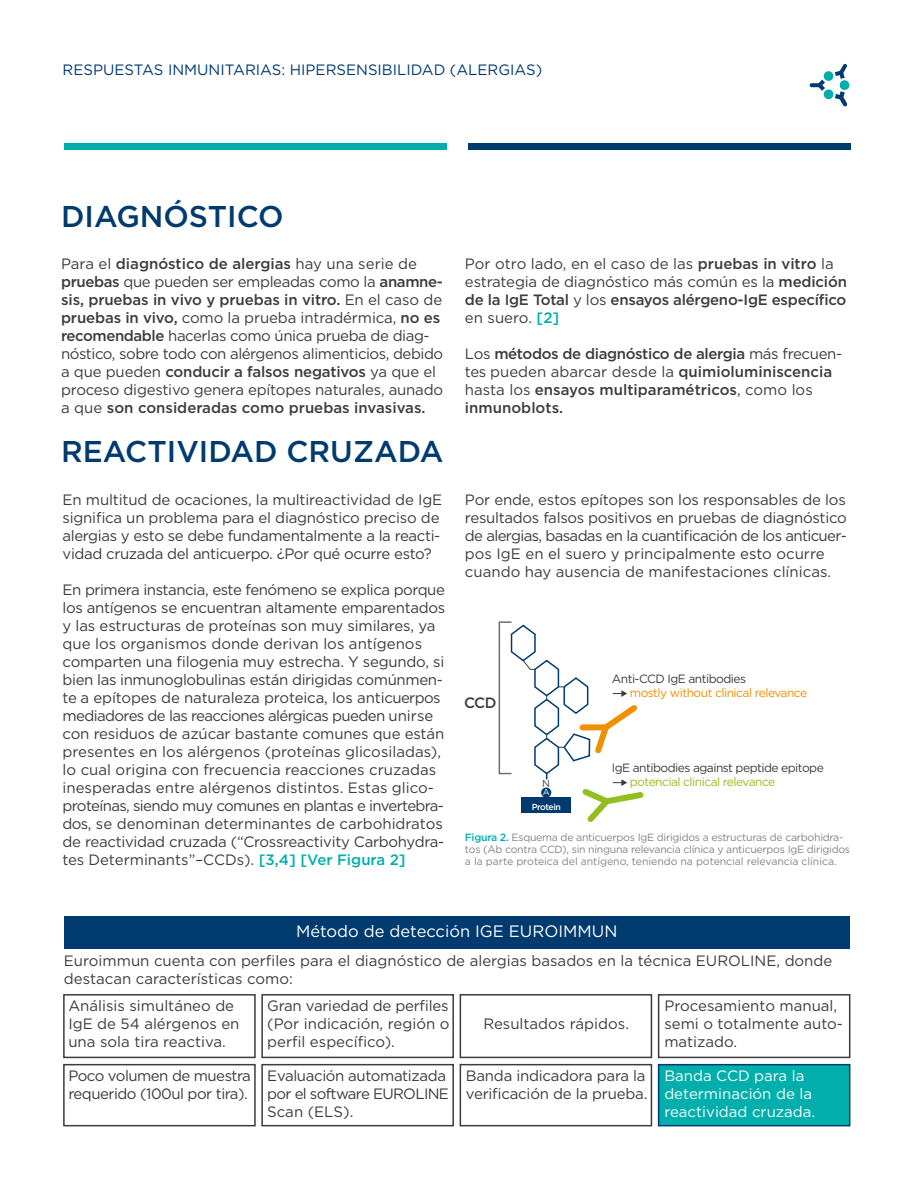
<style>
.page{position:relative;width:918px;height:1188px;background:#fff}
.page>*{position:absolute;margin:0;border:0;box-sizing:border-box;transform-origin:0 0}
.t1{font:500 30px "Gotham";color:#003b70}
.t2{font:16.5px "Gotham";color:#fff}
.t3{font:15px/18px "Gotham";letter-spacing:-.015em;color:#3c3c3b}
.t4{font:500 15px/18px "Gotham";letter-spacing:-.015em;color:#3c3c3b}
.t5{font:15px "Gotham";color:#003b70}
.t6{font:15px/18px "Gotham";color:#fff}
.t7{font:15px/18px "Gotham";letter-spacing:-.035em;color:#3c3c3b}
.t8{font:12px "Gotham";letter-spacing:-.045em;color:#3c3c3b}
.t9{font:12px "Gotham";letter-spacing:-.045em;color:#f08f02}
.t10{font:12px "Gotham";letter-spacing:-.045em;color:#92bf20}
.t11{font:10.5px/12px "Gotham";letter-spacing:-.025em;color:#848485}
.t12{font:10.05px "Gotham";color:#3c3c3b}
.t13{font:500 8.7px "Gotham";letter-spacing:-.045em;color:#fff}
.t14{font:8.7px "Gotham";color:#fff}
.s1{font-weight:500}
.s2{font-weight:500;color:#00afab}
.s3{font-weight:400}
</style>
<div class="page">
<svg style="left:810px;top:64px;width:40px;height:42px"></svg>
<div style="left:64px;top:144px;width:383px;height:6px;background:#00afab"></div>
<div style="left:468px;top:144px;width:382px;height:6px;background:#003b70"></div>
<div style="left:64px;top:916px;width:786px;height:32px;background:#003b70"></div>
<div style="left:63px;top:994px;width:193px;height:64px;border:2px solid #3d3c3b"></div>
<div style="left:261px;top:994px;width:193px;height:64px;border:2px solid #3d3c3b"></div>
<div style="left:460px;top:994px;width:192px;height:64px;border:2px solid #3d3c3b"></div>
<div style="left:658px;top:994px;width:192px;height:64px;border:2px solid #3d3c3b"></div>
<div style="left:63px;top:1064px;width:193px;height:62px;border:2px solid #3d3c3b"></div>
<div style="left:261px;top:1064px;width:193px;height:62px;border:2px solid #3d3c3b"></div>
<div style="left:460px;top:1064px;width:192px;height:62px;border:2px solid #3d3c3b"></div>
<div style="left:658px;top:1064px;width:192px;height:62px;background:#00afab;border:2px solid #003b70"></div>
<div style="left:499px;top:621px;width:13px;height:153px;border:2px solid #706f6f"></div>
<svg style="left:509px;top:624px;width:135px;height:198px"></svg>
<p class="t5" style="left:63px;top:60px;width:481px">RESPUESTAS INMUNITARIAS: HIPERSENSIBILIDAD (ALERGIAS)</p>
<h1 class="t1" style="left:61px;top:197px;width:224px">DIAGNÓSTICO</h1>
<p class="t3" style="left:61px;top:254px;width:384px">Para el <span class="s1">diagnóstico de alergias</span> hay una serie de <span class="s1">pruebas</span> que pueden ser empleadas como la <span class="s1">anamne&shy;sis, pruebas in vivo y pruebas in vitro.</span> En el caso de <span class="s1">pruebas in vivo,</span> como la prueba intradérmica, <span class="s1">no es recomendable</span> hacerlas como única prueba de diag&shy;nóstico, sobre todo con alérgenos alimenticios, debido a que pueden <span class="s1">conducir a falsos negativos</span> ya que el proceso digestivo genera epítopes naturales, aunado a que <span class="s1">son consideradas como pruebas invasivas.</span></p>
<h1 class="t1" style="left:61px;top:432px;width:384px">REACTIVIDAD CRUZADA</h1>
<p class="t3" style="left:63px;top:490px;width:381px">En multitud de ocaciones, la multireactividad de IgE significa un problema para el diagnóstico preciso de alergias y esto se debe fundamentalmente a la reacti&shy;vidad cruzada del anticuerpo. ¿Por qué ocurre esto?</p>
<p class="t3" style="left:63px;top:580px;width:384px">En primera instancia, este fenómeno se explica porque los antígenos se encuentran altamente emparentados y las estructuras de proteínas son muy similares, ya que los organismos donde derivan los antígenos comparten una filogenia muy estrecha. Y segundo, si bien las inmunoglobulinas están dirigidas comúnmen&shy;te a epítopes de naturaleza proteica, los anticuerpos mediadores de las reacciones alérgicas pueden unirse con residuos de azúcar bastante comunes que están presentes en los alérgenos (proteínas glicosiladas), lo cual origina con frecuencia reacciones cruzadas inesperadas entre alérgenos distintos. Estas glico&shy;proteínas, siendo muy comunes en plantas e invertebra&shy;dos, se denominan determinantes de carbohidratos de reactividad cruzada (“Crossreactivity Carbohydra&shy;tes Determinants”–CCDs). <span class="s2">[3,4] [Ver Figura 2]</span></p>
<p class="t3" style="left:465px;top:254px;width:384px">Por otro lado, en el caso de las <span class="s1">pruebas in vitro</span> la estrategia de diagnóstico más común es la <span class="s1">medición de la IgE Total</span> y los <span class="s1">ensayos alérgeno-IgE específico </span>en suero. <span class="s2">[2]</span></p>
<p class="t4" style="left:465px;top:344px;width:379px"><span class="s3">Los</span> métodos de diagnóstico de alergia <span class="s3">más frecuen&shy;tes pueden abarcar desde la</span> quimioluminiscencia <span class="s3">hasta los</span> ensayos multiparamétricos<span class="s3">, como los </span>inmunoblots.</p>
<p class="t3" style="left:465px;top:490px;width:384px">Por ende, estos epítopes son los responsables de los resultados falsos positivos en pruebas de diagnóstico de alergias, basadas en la cuantificación de los anticuer&shy;pos IgE en el suero y principalmente esto ocurre cuando hay ausencia de manifestaciones clínicas.</p>
<p class="t4" style="left:464px;top:694px;width:34px">CCD</p>
<p class="t12" style="left:542px;top:777px;width:9px">N</p>
<p class="t14" style="left:543px;top:786px;width:8px">A</p>
<p class="t13" style="left:532px;top:801px;width:31px">Protein</p>
<p class="t8" style="left:612px;top:671px;width:136px">Anti-CCD IgE antibodies</p>
<p class="t9" style="left:630px;top:685px;width:179px">mostly without clinical relevance</p>
<p class="t8" style="left:612px;top:761px;width:214px">IgE antibodies against peptide epitope</p>
<p class="t10" style="left:630px;top:774px;width:147px">potencial clinical relevance</p>
<p class="t11" style="left:465px;top:831px;width:387px"><span class="s2">Figura 2.</span> Esquema de anticuerpos IgE dirigidos a estructuras de carbohidra&shy;tos (Ab contra CCD), sin ninguna relevancia clínica y anticuerpos IgE dirigidos a la parte proteica del antígeno, teniendo na potencial relevancia clínica.</p>
<p class="t2" style="left:296px;top:920px;width:323px">Método de detección IGE EUROIMMUN</p>
<p class="t3" style="left:64px;top:952px;width:770px">Euroimmun cuenta con perfiles para el diagnóstico de alergias basados en la técnica EUROLINE, donde destacan características como:</p>
<p class="t3" style="left:68px;top:996px;width:173px">Análisis simultáneo de<br>IgE de 54 alérgenos en una sola tira reactiva.</p>
<p class="t3" style="left:267px;top:996px;width:184px;text-align:justify">Gran variedad de perfiles (Por indicación, región o perfil específico).</p>
<p class="t7" style="left:68px;top:1067px;width:184px">Poco volumen de muestra requerido (100ul por tira).</p>
<p class="t3" style="left:267px;top:1067px;width:183px">Evaluación automatizada por el software EUROLINE<br>Scan (ELS).</p>
<p class="t3" style="left:466px;top:1067px;width:183px">Banda indicadora para la verificación de la prueba.</p>
<p class="t3" style="left:483px;top:1015px;width:147px">Resultados rápidos.</p>
<p class="t3" style="left:664px;top:996px;width:180px">Procesamiento manual, semi o totalmente auto&shy;matizado.</p>
<p class="t6" style="left:664px;top:1067px;width:152px">Banda CCD para la determinación de la reactividad cruzada.</p>
</div>
